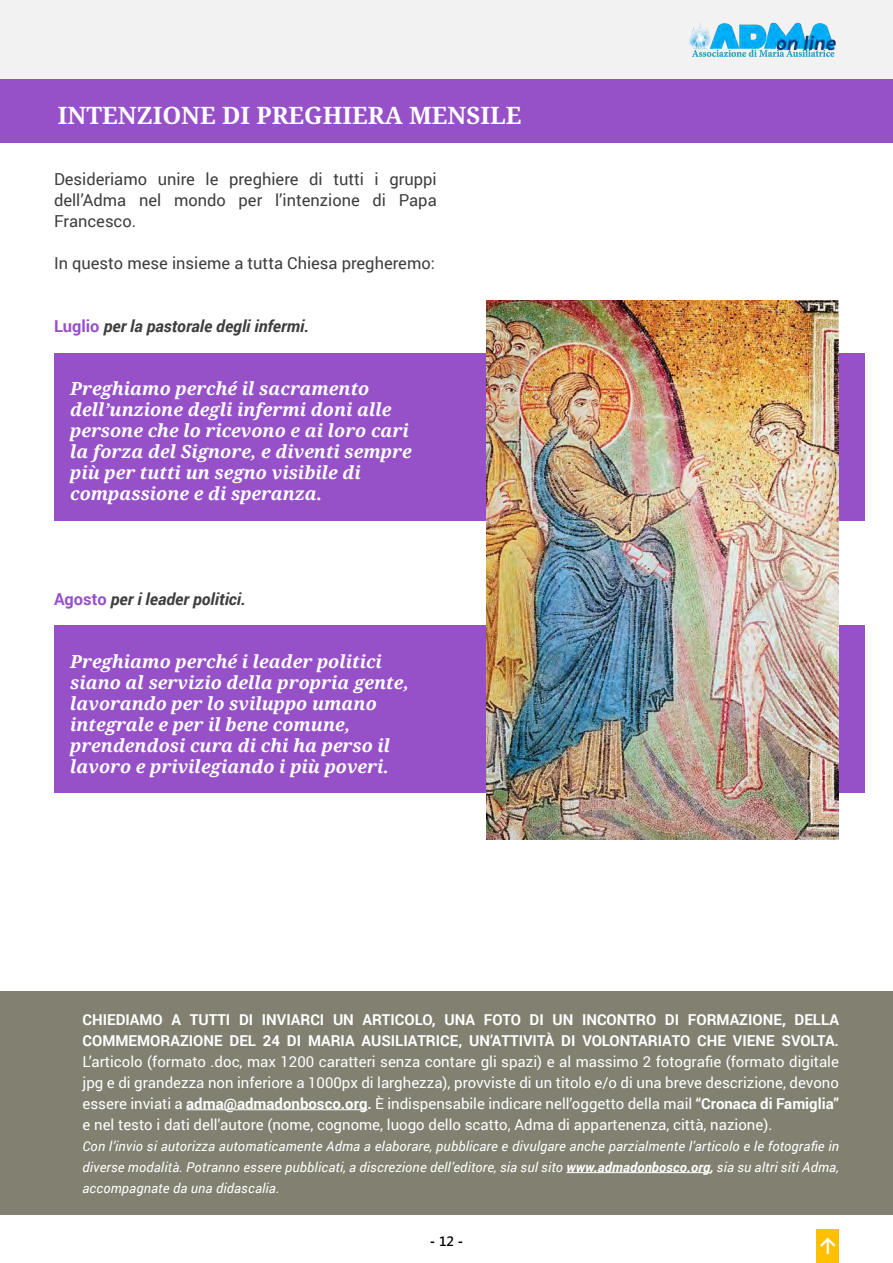
<style>
.page{position:relative;width:893px;height:1263px;background:#fff}
.page>*{position:absolute;margin:0;border:0;box-sizing:border-box;transform-origin:0 0}
.t1{font:700 24px "Noto Serif";color:#fff}
.t2{font:italic 700 18px/21px "Noto Serif";color:#fff}
.t3{font:16.5px/21px "Roboto";color:#3e3e3f;text-align:justify}
.t4{font:italic 700 16.5px "Roboto";color:#3e3e3f}
.t5{font:15px/21px "Roboto";color:#fff;text-align:justify}
.t6{font:italic 13.5px/21px "Roboto";letter-spacing:.01em;color:#fff;text-align:justify}
.t7{font:700 13.5px "Segoe UI";color:#000}
.s1{font-style:normal;color:#9650c8}
.s2{font-weight:700}
.s3{font-weight:600}
</style>
<div class="page">
<div style="left:0;top:0;width:893px;height:80px;background:#f2f2f2"></div>
<img style="left:689px;top:22px;width:147px;height:35px">
<div style="left:816px;top:1229px;width:23px;height:34px;background:#ffc000"></div>
<svg style="left:820px;top:1237px;width:16px;height:17px"></svg>
<div style="left:0;top:991px;width:893px;height:224px;background:#828070"></div>
<hr style="left:186px;top:1109px;width:182px;height:1px;background:#fff">
<hr style="left:566px;top:1172px;width:144px;height:1px;background:#fff">
<div style="left:0;top:80px;width:893px;height:62px;background:#9650c8"></div>
<div style="left:54px;top:353px;width:810px;height:167px;background:#9650c8"></div>
<div style="left:54px;top:626px;width:810px;height:167px;background:#9650c8"></div>
<img style="left:486px;top:300px;width:353px;height:540px">
<p class="t1" style="left:58px;top:98px;width:465px">INTENZIONE DI PREGHIERA MENSILE</p>
<p class="t3" style="left:54px;top:168px;width:384px">Desideriamo unire le preghiere di tutti i gruppi dell’Adma nel mondo per l’intenzione di Papa Francesco.</p>
<p class="t3" style="left:54px;top:252px;width:382px">In questo mese insieme a tutta Chiesa pregheremo:</p>
<p class="t4" style="left:54px;top:314px;width:257px"><span class="s1">Luglio</span> per la pastorale degli infermi.</p>
<p class="t2" style="left:70px;top:377px;width:343px">Preghiamo perché il sacramento dell’unzione degli infermi doni alle persone che lo ricevono e ai loro cari la forza del Signore, e diventi sempre più per tutti un segno visibile di compassione e di speranza.</p>
<p class="t4" style="left:54px;top:587px;width:193px"><span class="s1">Agosto</span> per i leader politici.</p>
<p class="t2" style="left:70px;top:650px;width:340px">Preghiamo perché i leader politici siano al servizio della propria gente, lavorando per lo sviluppo umano integrale e per il bene comune, prendendosi cura di chi ha perso il lavoro e privilegiando i più poveri.</p>
<p class="t5" style="left:82px;top:1008px;width:758px"><span class="s2">CHIEDIAMO A TUTTI DI INVIARCI UN ARTICOLO, UNA FOTO DI UN INCONTRO DI FORMAZIONE, DELLA COMMEMORAZIONE DEL 24 DI MARIA AUSILIATRICE, UN’ATTIVITÀ DI VOLONTARIATO CHE VIENE SVOLTA.<br></span>L’articolo (formato .doc, max 1200 caratteri senza contare gli spazi) e al massimo 2 fotografie (formato digitale jpg e di grandezza non inferiore a 1000px di larghezza), provviste di un titolo e/o di una breve descrizione, devono essere inviati a <span class="s2">adma@admadonbosco.org.</span> È indispensabile indicare nell’oggetto della mail <span class="s2">“Cronaca di Famiglia” </span>e nel testo i dati dell’autore (nome, cognome, luogo dello scatto, Adma di appartenenza, città, nazione).</p>
<p class="t6" style="left:82px;top:1135px;width:758px">Con l’invio si autorizza automaticamente Adma a elaborare, pubblicare e divulgare anche parzialmente l’articolo e le fotografie in diverse modalità. Potranno essere pubblicati, a discrezione dell’editore, sia sul sito <span class="s2">www.admadonbosco.org,</span> sia su altri siti Adma, accompagnate da una didascalia.</p>
<p class="t7" style="left:430px;top:1229px;width:35px">- <span class="s3">12</span> -</p>
</div>
